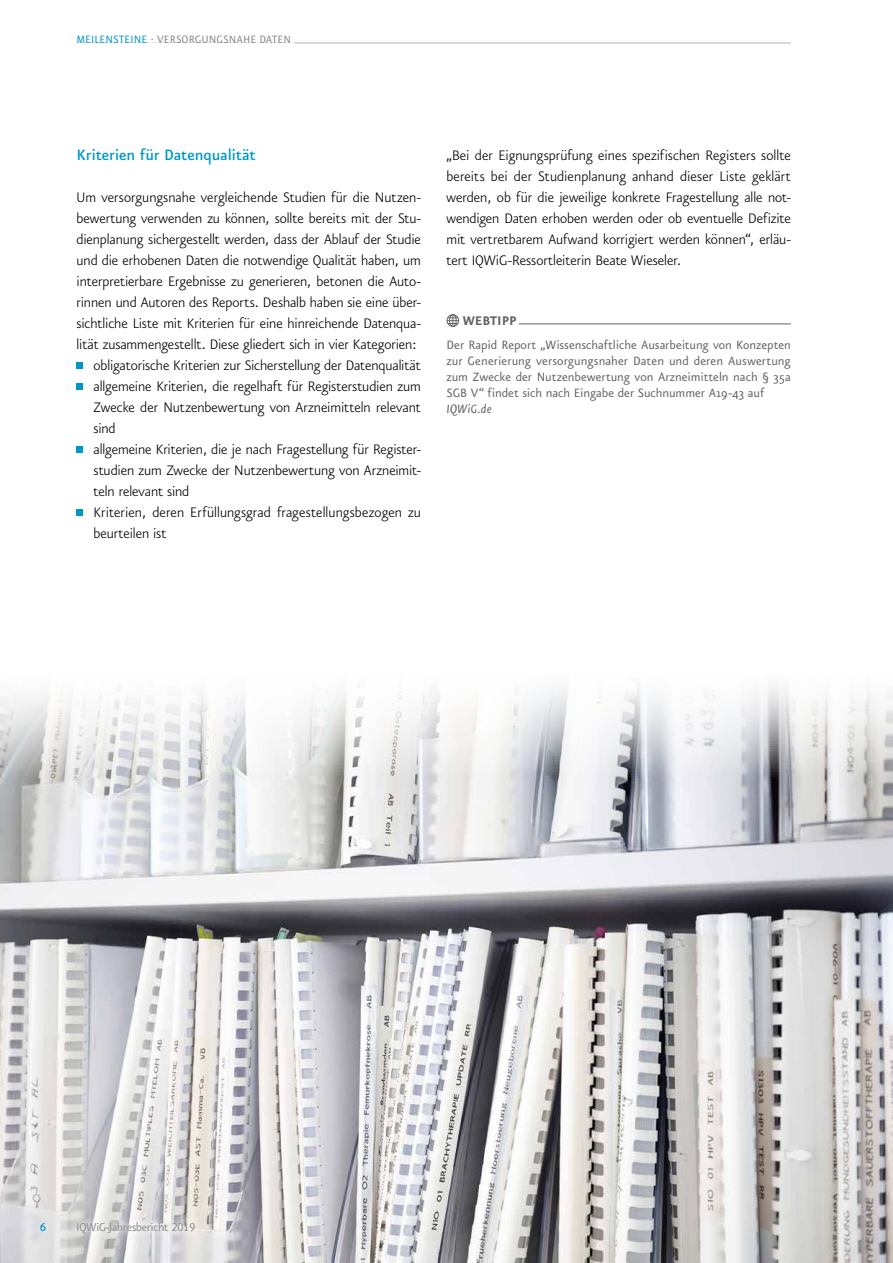
<style>
.page{position:relative;width:893px;height:1263px;background:#fff}
.page>*{position:absolute;margin:0;border:0;box-sizing:border-box;transform-origin:0 0}
.t1{font:500 18px "Eureka Sans CE";letter-spacing:-.01em;color:#0098c6}
.t2{font:300 16.5px/21px "Eureka Sans CE";letter-spacing:-.005em;color:#000;text-align:justify}
.t3{font:700 15px "Eureka Sans CE";color:#646363}
.t4{font:14.4px/15.9px "Eureka Sans CE";letter-spacing:-.005em;color:#646363;text-align:justify}
.t5{font:italic 14.4px "Eureka Sans CE";letter-spacing:.015em;color:#646363}
.t6{font:300 13.5px "Eureka Sans CE";color:#929292}
.t7{font:13.5px "Eureka Sans CE Medium Caps";color:#0098c6}
.t8{font:12.75px "Eureka Sans CE";letter-spacing:.005em;color:#878787}
.s1{color:#0098c6}
.s2{color:#fff}
.s3{font-family:"Eureka Sans CE Light Caps";font-weight:400}
</style>
<div class="page">
<img style="left:0;top:687px;width:893px;height:576px">
<hr style="left:77px;top:43px;width:714px;height:1px;background:#b3b2b2">
<hr style="left:77px;top:42px;width:217px;height:2px;background:#fff">
<div style="left:77px;top:362px;width:6px;height:7px;background:#0098c6"></div>
<div style="left:77px;top:383px;width:6px;height:7px;background:#0098c6"></div>
<div style="left:77px;top:446px;width:6px;height:7px;background:#0098c6"></div>
<div style="left:77px;top:509px;width:6px;height:7px;background:#0098c6"></div>
<hr style="left:519px;top:323px;width:272px;height:1px;background:#646363">
<div style="left:446px;top:314px;width:13px;height:13px;border:1px solid #646363;border-radius:50%"></div>
<svg style="left:447px;top:315px;width:12px;height:11px"></svg>
<svg style="left:70px;top:1216px;width:132px;height:24px"></svg>
<p class="t8" style="left:77px;top:33px;width:219px"><span class="s1">MEILENSTEINE</span> . VERSORGUNGSNAHE DATEN<span class="s2">.</span></p>
<p class="t1" style="left:77px;top:145px;width:181px">Kriterien für Datenqualität</p>
<p class="t2" style="left:77px;top:187px;width:346px">Um versorgungsnahe vergleichende Studien für die Nutzen-</p>
<p class="t2" style="left:77px;top:208px;width:346px">bewertung verwenden zu können, sollte bereits mit der Stu-</p>
<p class="t2" style="left:77px;top:229px;width:346px">dienplanung sichergestellt werden, dass der Ablauf der Studie</p>
<p class="t2" style="left:77px;top:250px;width:346px">und die erhobenen Daten die notwendige Qualität haben, um</p>
<p class="t2" style="left:77px;top:271px;width:346px">interpretierbare Ergebnisse zu generieren, betonen die Auto-</p>
<p class="t2" style="left:77px;top:292px;width:346px">rinnen und Autoren des Reports. Deshalb haben sie eine über-</p>
<p class="t2" style="left:77px;top:313px;width:346px">sichtliche Liste mit Kriterien für eine hinreichende Datenqua-</p>
<p class="t2" style="left:77px;top:334px;width:341px">lität zusammengestellt. Diese gliedert sich in vier Kategorien:</p>
<p class="t2" style="left:94px;top:355px;width:329px">obligatorische Kriterien zur Sicherstellung der Datenqualität</p>
<p class="t2" style="left:94px;top:376px;width:329px">allgemeine Kriterien, die regelhaft für Registerstudien zum</p>
<p class="t2" style="left:94px;top:397px;width:329px">Zwecke der Nutzenbewertung von Arzneimitteln relevant</p>
<p class="t2" style="left:94px;top:418px;width:24px">sind</p>
<p class="t2" style="left:94px;top:439px;width:329px">allgemeine Kriterien, die je nach Fragestellung für Register-</p>
<p class="t2" style="left:94px;top:460px;width:329px">studien zum Zwecke der Nutzenbewertung von Arzneimit-</p>
<p class="t2" style="left:94px;top:481px;width:97px">teln relevant sind</p>
<p class="t2" style="left:94px;top:502px;width:329px">Kriterien, deren Erfüllungsgrad fragestellungsbezogen zu</p>
<p class="t2" style="left:94px;top:523px;width:74px">beurteilen ist</p>
<p class="t2" style="left:446px;top:145px;width:346px">„Bei der Eignungsprüfung eines spezifischen Registers sollte bereits bei der Studienplanung anhand dieser Liste geklärt werden, ob für die jeweilige konkrete Fragestellung alle not&shy;wendigen Daten erhoben werden oder ob eventuelle Defizite mit vertretbarem Aufwand korrigiert werden können“, erläu&shy;tert IQWiG-Ressortleiterin Beate Wieseler.</p>
<p class="t3" style="left:463px;top:312px;width:55px">WEBTIPP</p>
<p class="t4" style="left:446px;top:337px;width:346px">Der Rapid Report „Wissenschaftliche Ausarbeitung von Konzepten zur Generierung versorgungsnaher Daten und deren Auswertung zum Zwecke der Nutzenbewertung von Arzneimitteln nach § 35a SGB V“ findet sich nach Eingabe der Suchnummer A19-43 auf</p>
<p class="t5" style="left:446px;top:401px;width:47px">IQWiG.de</p>
<p class="t7" style="left:40px;top:1220px;width:8px">6</p>
<p class="t6" style="left:77px;top:1220px;width:120px">IQWiG-Jahresbericht <span class="s3">2019</span></p>
</div>
